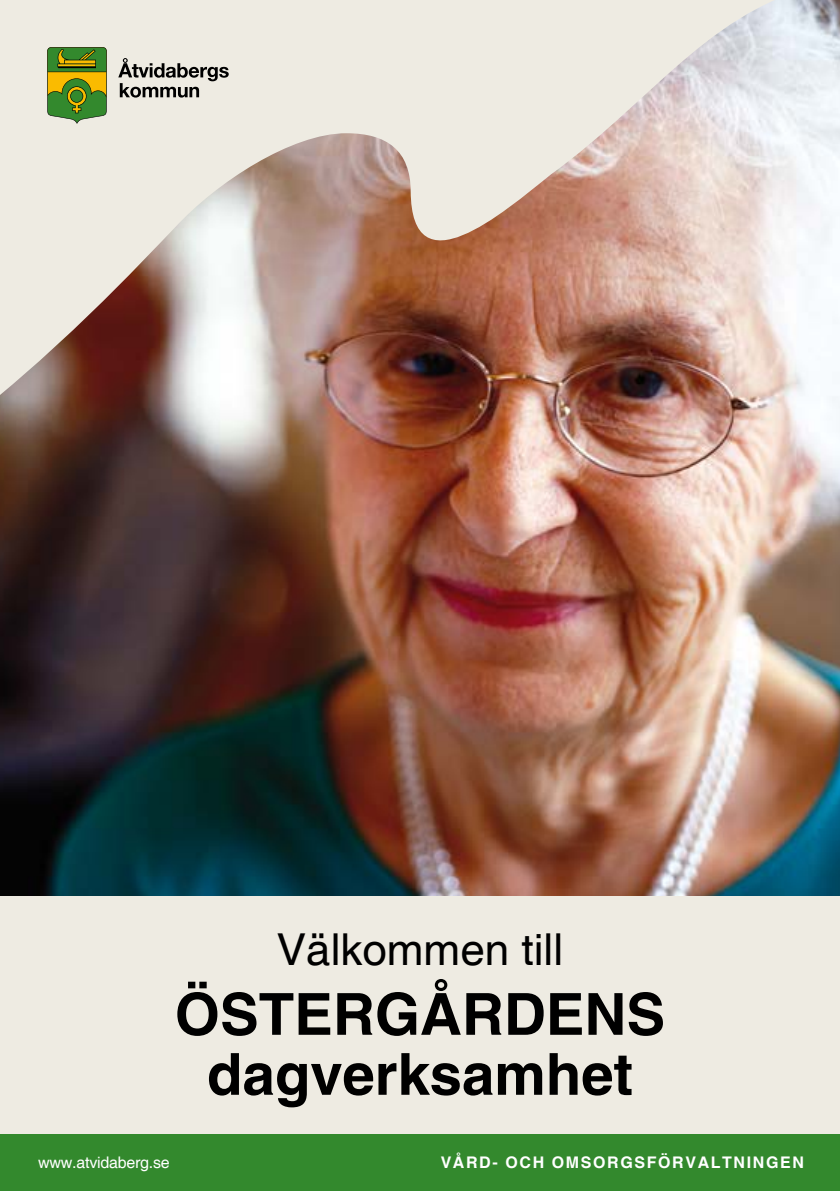
<style>
.page{position:relative;width:840px;height:1191px;background:#fff}
.page>*{position:absolute;margin:0;border:0;box-sizing:border-box;transform-origin:0 0}
.t1{font:700 58px/60px "Helvetica";color:#000;text-align:center}
.t2{font:44px "Helvetica";color:#000}
.t3{font:700 16px "Helvetica";letter-spacing:.1em;color:#fff}
.t4{font:16px "Helvetica";letter-spacing:-.015em;color:#fff}
</style>
<div class="page">
<img style="left:0;top:440px;width:839px;height:456px">
<img style="left:0;top:0;width:839px;height:440px">
<div style="left:0;top:896px;width:839px;height:255px;background:#eeebe2"></div>
<svg style="left:47px;top:47px;width:60px;height:77px;background:#73912c"></svg>
<svg style="left:118px;top:58px;width:110px;height:40px;background:#acaaa3"></svg>
<div style="left:0;top:1134px;width:839px;height:57px;background:#33892d"></div>
<h2 class="t2" style="left:276px;top:923px;width:288px">Välkommen till</h2>
<h1 class="t1" style="left:175px;top:987px;width:491px">ÖSTERGÅRDENS dagverksamhet</h1>
<p class="t4" style="left:38px;top:1153px;width:133px">www.atvidaberg.se</p>
<p class="t3" style="left:440px;top:1152px;width:364px">VÅRD- OCH OMSORGSFÖRVALTNINGEN</p>
</div>
